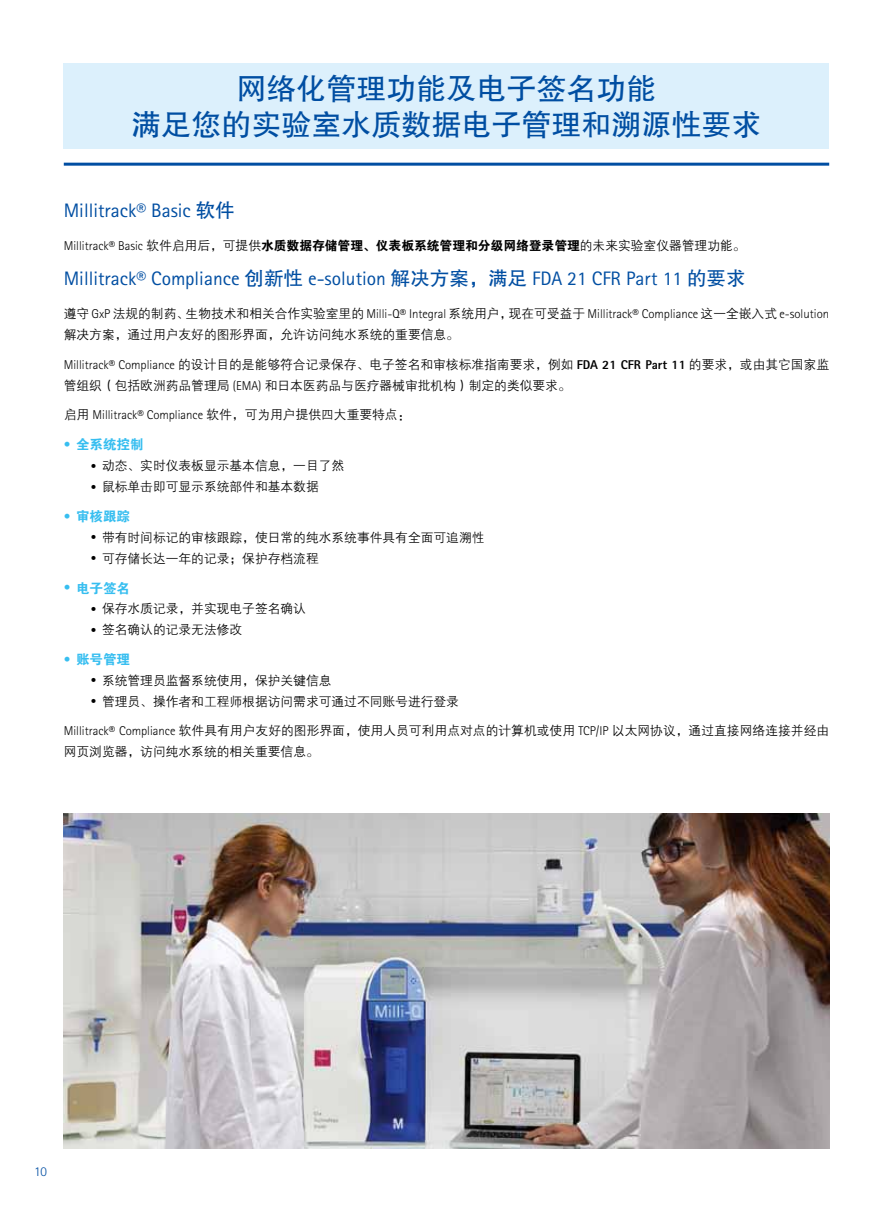
<style>
.page{position:relative;width:893px;height:1212px;background:#fff}
.page>*{position:absolute;margin:0;border:0;box-sizing:border-box;transform-origin:0 0}
.t1{font:30px/36px "FZHTJW GB1 0";color:#004ea2;text-align:center}
.t2{font:19.5px "Merck Sans Serif Pro";color:#004ea2}
.t3{font:13.5px "FZDHTJW GB1 0";color:#37bef0}
.t4{font:300 13.5px "Merck Sans Serif Pro";color:#004ea2}
.t5{font:12.75px/21px "FZZDXJW GB1 0";color:#000}
.t6{font:300 12.75px "Merck Sans Serif Pro";color:#000}
.t7{font:12.75px "FZDHTJW GB1 0";color:#000}
.s1{font-family:"FZHTJW GB1 0"}
.s2{font-family:"Merck Sans Serif Pro";font-weight:300}
.s3{font-family:"FZZDXJW GB1 0"}
.s4{font-family:"FZZDXJW GB1 0";font-weight:400}
.s5{font-family:"Merck Sans Serif Pro";font-weight:800}
.s6{font-family:"Merck Sans Serif Pro"}
.s7{font-family:"Merck Sans Serif Pro";font-size:11.25px}
</style>
<div class="page">
<hr style="left:64px;top:163px;width:765px;height:3px;background:#004ea2">
<div style="left:64px;top:64px;width:765px;height:85px;background:#dcf0fc"></div>
<img style="left:64px;top:813px;width:765px;height:335px">
<h1 class="t1" style="left:131px;top:71px;width:632px">网络化管理功能及电子签名功能<br>满足您的实验室水质数据电子管理和溯源性要求</h1>
<h2 class="t2" style="left:64px;top:199px;width:173px">Millitrack® Basic <span class="s1">软件</span></h2>
<p class="t7" style="left:64px;top:239px;width:683px"><span class="s2">Millitrack® Basic</span> <span class="s3">软件启用后，可提供</span>水质数据存储管理、仪表板系统管理和分级网络登录管理<span class="s3">的未来实验室仪器管理功能。</span></p>
<h2 class="t2" style="left:64px;top:267px;width:683px">Millitrack® Compliance <span class="s1">创新性</span> e-solution <span class="s1">解决方案，满足</span> FDA 21 CFR Part 11 <span class="s1">的要求</span></h2>
<p class="t6" style="left:64px;top:306px;width:767px"><span class="s4">遵守</span> GxP <span class="s4">法规的制药、生物技术和相关合作实验室里的</span> Milli-Q® Integral <span class="s4">系统用户，现在可受益于</span> Millitrack® Compliance <span class="s4">这一全嵌入式</span> e-solution</p>
<p class="t5" style="left:64px;top:325px;width:397px">解决方案，通过用户友好的图形界面，允许访问纯水系统的重要信息。</p>
<p class="t5" style="left:64px;top:354px;width:767px"><span class="s2">Millitrack® Compliance</span> 的设计目的是能够符合记录保存、电子签名和审核标准指南要求，例如 <span class="s5">FDA 21 CFR Part 11</span> 的要求，或由其它国家监管组织（包括欧洲药品管理局 <span class="s2">(EMA)</span> 和日本医药品与医疗器械审批机构）制定的类似要求。</p>
<p class="t6" style="left:64px;top:408px;width:348px"><span class="s4">启用</span> Millitrack® Compliance <span class="s4">软件，可为用户提供四大重要特点：</span></p>
<p class="t3" style="left:64px;top:437px;width:81px"><span class="s6">•</span> 全系统控制</p>
<p class="t5" style="left:91px;top:455px;width:255px"><span class="s7">•</span> 动态、实时仪表板显示基本信息，一目了然</p>
<p class="t5" style="left:91px;top:476px;width:229px"><span class="s7">•</span> 鼠标单击即可显示系统部件和基本数据</p>
<p class="t3" style="left:64px;top:509px;width:68px"><span class="s6">•</span> 审核跟踪</p>
<p class="t5" style="left:91px;top:527px;width:395px"><span class="s7">•</span> 带有时间标记的审核跟踪，使日常的纯水系统事件具有全面可追溯性</p>
<p class="t5" style="left:91px;top:548px;width:229px"><span class="s7">•</span> 可存储长达一年的记录；保护存档流程</p>
<p class="t3" style="left:64px;top:580px;width:68px"><span class="s6">•</span> 电子签名</p>
<p class="t5" style="left:91px;top:598px;width:217px"><span class="s7">•</span> 保存水质记录，并实现电子签名确认</p>
<p class="t5" style="left:91px;top:619px;width:153px"><span class="s7">•</span> 签名确认的记录无法修改</p>
<p class="t3" style="left:64px;top:652px;width:68px"><span class="s6">•</span> 账号管理</p>
<p class="t5" style="left:91px;top:670px;width:242px"><span class="s7">•</span> 系统管理员监督系统使用，保护关键信息</p>
<p class="t5" style="left:91px;top:691px;width:370px"><span class="s7">•</span> 管理员、操作者和工程师根据访问需求可通过不同账号进行登录</p>
<p class="t5" style="left:64px;top:720px;width:767px"><span class="s2">Millitrack® Compliance</span> 软件具有用户友好的图形界面，使用人员可利用点对点的计算机或使用 <span class="s2">TCP/IP</span> 以太网协议，通过直接网络连接并经由网页浏览器，访问纯水系统的相关重要信息。</p>
<p class="t4" style="left:34px;top:1163px;width:14px">10</p>
</div>
